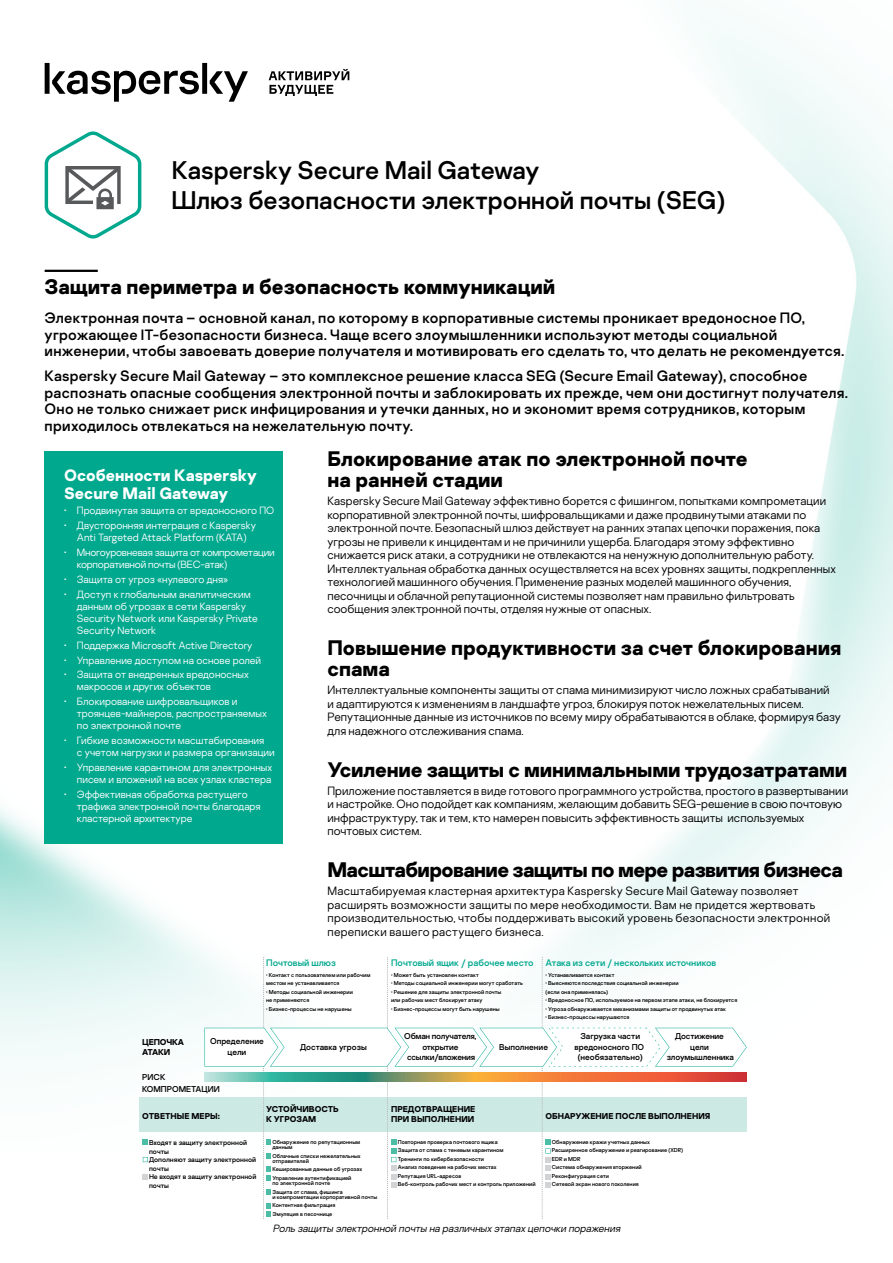
<style>
.page{position:relative;width:893px;height:1263px;background:#fff}
.page>*{position:absolute;margin:0;border:0;box-sizing:border-box;transform-origin:0 0}
.t1{font:25.5px/30px "Kaspersky Sans";color:#000}
.t2{font:700 21px/21px "Kaspersky Sans";color:#000}
.t3{font:700 21px "Kaspersky Sans";letter-spacing:-.03em;color:#000}
.t4{font:700 16.5px/18px "Kaspersky Sans";color:#fff}
.t5{font:15px/16.5px "Kaspersky Sans";letter-spacing:.02em;color:#000}
.t6{font:300 12px/13.5px "Kaspersky Sans";letter-spacing:.005em;color:#000}
.t7{font:300 10.5px/12px "Kaspersky Sans";color:#fff}
.t8{font:300 10.5px/12px "Kaspersky Sans";letter-spacing:-.02em;color:#fff}
.t9{font:italic 300 10.5px "Kaspersky Sans";color:#000}
.t10{font:9.45px "Kaspersky Sans";color:#00a88e}
.t11{font:8.55px/10.4px "Kaspersky Sans";color:#000;text-align:center}
.t12{font:700 8.55px/10.2px "Kaspersky Sans";color:#000}
.t13{font:8.55px/10.4px "Kaspersky Sans";letter-spacing:-.025em;color:#000;text-align:center}
.t14{font:700 8.55px/10.2px "Kaspersky Sans";letter-spacing:-.02em;color:#000}
.t15{font:7.05px/8.6px "Kaspersky Sans";color:#000}
.t16{font:5.7px/8.6px "Kaspersky Sans";color:#000}
</style>
<div class="page">
<img style="left:0;top:24px;width:893px;height:1156px">
<svg style="left:45px;top:63px;width:203px;height:39px"></svg>
<svg style="left:269px;top:69px;width:80px;height:27px"></svg>
<hr style="left:45px;top:270px;width:53px;height:2px;background:#000">
<div style="left:45px;top:451px;width:238px;height:393px;background:#00a88e"></div>
<svg style="left:45px;top:131px;width:96px;height:108px"></svg>
<div style="left:139px;top:1097px;width:608px;height:35px;background:#cce9e3"></div>
<svg style="left:143px;top:1140px;width:5px;height:5px"></svg>
<svg style="left:143px;top:1157px;width:5px;height:5px"></svg>
<svg style="left:143px;top:1174px;width:5px;height:5px"></svg>
<svg style="left:205px;top:957px;width:542px;height:262px"></svg>
<svg style="left:205px;top:1072px;width:542px;height:9px;background:#ac8b5f"></svg>
<h1 class="t1" style="left:171px;top:155px;width:555px">Kaspersky Secure Mail Gateway<br>Шлюз безопасности электронной почты (SEG)</h1>
<h2 class="t2" style="left:45px;top:276px;width:512px">Защита периметра и безопасность коммуникаций</h2>
<p class="t5" style="left:45px;top:310px;width:801px">Электронная почта – основной канал, по которому в корпоративные системы проникает вредоносное ПО, угрожающее IT-безопасности бизнеса. Чаще всего злоумышленники используют методы социальной инженерии, чтобы завоевать доверие получателя и мотивировать его сделать то, что делать не рекомендуется.</p>
<p class="t5" style="left:45px;top:368px;width:805px">Kaspersky Secure Mail Gateway – это комплексное решение класса SEG (Secure Email Gateway), способное распознать опасные сообщения электронной почты и заблокировать их прежде, чем они достигнут получателя.<br>Оно не только снижает риск инфицирования и утечки данных, но и экономит время сотрудников, которым приходилось отвлекаться на нежелательную почту.</p>
<h2 class="t2" style="left:327px;top:449px;width:422px">Блокирование атак по электронной почте на ранней стадии</h2>
<p class="t6" style="left:327px;top:494px;width:510px">Kaspersky Secure Mail Gateway эффективно борется с фишингом, попытками компрометации корпоративной электронной почты, шифровальщиками и даже продвинутыми атаками по электронной почте. Безопасный шлюз действует на ранних этапах цепочки поражения, пока угрозы не привели к инцидентам и не причинили ущерба. Благодаря этому эффективно снижается риск атаки, а сотрудники не отвлекаются на ненужную дополнительную работу.<br>Интеллектуальная обработка данных осуществляется на всех уровнях защиты, подкрепленных технологией машинного обучения. Применение разных моделей машинного обучения, песочницы и облачной репутационной системы позволяет нам правильно фильтровать сообщения электронной почты, отделяя нужные от опасных.</p>
<h2 class="t2" style="left:327px;top:638px;width:515px">Повышение продуктивности за счет блокирования спама</h2>
<p class="t6" style="left:327px;top:683px;width:515px">Интеллектуальные компоненты защиты от спама минимизируют число ложных срабатываний<br>и адаптируются к изменениям в ландшафте угроз, блокируя поток нежелательных писем.<br>Репутационные данные из источников по всему миру обрабатываются в облаке, формируя базу для надежного отслеживания спама.</p>
<h2 class="t2" style="left:327px;top:759px;width:521px">Усиление защиты с минимальными трудозатратами</h2>
<p class="t6" style="left:327px;top:783px;width:522px">Приложение поставляется в виде готового программного устройства, простого в развертывании и настройке. Оно подойдет как компаниям, желающим добавить SEG-решение в свою почтовую инфраструктуру, так и тем, кто намерен повысить эффективность защиты используемых почтовых систем.</p>
<h2 class="t3" style="left:327px;top:857px;width:517px">Масштабирование защиты по мере развития бизнеса</h2>
<p class="t6" style="left:327px;top:884px;width:504px">Масштабируемая кластерная архитектура Kaspersky Secure Mail Gateway позволяет расширять возможности защиты по мере необходимости. Вам не придется жертвовать производительностью, чтобы поддерживать высокий уровень безопасности электронной переписки вашего растущего бизнеса.</p>
<h3 class="t4" style="left:64px;top:466px;width:194px">Особенности Kaspersky<br>Secure Mail Gateway</h3>
<p class="t7" style="left:64px;top:504px;width:212px">• Продвинутая защита от вредоносного ПО</p>
<p class="t7" style="left:64px;top:519px;width:193px;text-align:center">• Двусторонняя интеграция с Kaspersky<br>Anti Targeted Attack Platform (KATA)</p>
<p class="t8" style="left:77px;top:546px;width:199px;text-indent:-13px">• Многоуровневая защита от компрометации корпоративной почты (BEC-атак)</p>
<p class="t7" style="left:64px;top:573px;width:166px">• Защита от угроз «нулевого дня»</p>
<p class="t7" style="left:77px;top:588px;width:182px;text-indent:-13px">• Доступ к глобальным аналитическим данным об угрозах в сети Kaspersky<br>Security Network или Kaspersky Private<br>Security Network</p>
<p class="t7" style="left:64px;top:639px;width:190px">• Поддержка Microsoft Active Directory</p>
<p class="t7" style="left:64px;top:654px;width:198px">• Управление доступом на основе ролей</p>
<p class="t7" style="left:77px;top:669px;width:174px;text-indent:-13px">• Защита от внедренных вредоносных макросов и других объектов</p>
<p class="t7" style="left:77px;top:696px;width:191px;text-indent:-13px">• Блокирование шифровальщиков и троянцев-майнеров, распространяемых по электронной почте</p>
<p class="t7" style="left:77px;top:735px;width:199px;text-indent:-13px">• Гибкие возможности масштабирования<br>с учетом нагрузки и размера организации</p>
<p class="t7" style="left:64px;top:762px;width:210px;text-align:right">• Управление карантином для электронных писем и вложений на всех узлах кластера</p>
<p class="t7" style="left:77px;top:789px;width:185px;text-indent:-13px">• Эффективная обработка растущего трафика электронной почты благодаря кластерной архитектуре</p>
<p class="t10" style="left:266px;top:957px;width:71px">Почтовый шлюз</p>
<p class="t10" style="left:391px;top:957px;width:327px">Почтовый ящик / рабочее место Атака из сети / нескольких источников</p>
<p class="t16" style="left:266px;top:970px;width:106px">• Контакт с пользователем или рабочим местом не устанавливается</p>
<p class="t16" style="left:266px;top:987px;width:88px">• Методы социальной инженерии не применяются</p>
<p class="t16" style="left:266px;top:1004px;width:87px">• Бизнес-процессы не нарушены</p>
<p class="t16" style="left:391px;top:970px;width:89px">• Может быть установлен контакт</p>
<p class="t16" style="left:391px;top:979px;width:133px">• Методы социальной инженерии могут сработать</p>
<p class="t16" style="left:391px;top:987px;width:112px">• Решение для защиты электронной почты или рабочих мест блокирует атаку</p>
<p class="t16" style="left:391px;top:1004px;width:110px">• Бизнес-процессы могут быть нарушены</p>
<p class="t16" style="left:545px;top:970px;width:70px">• Устанавливается контакт</p>
<p class="t16" style="left:545px;top:979px;width:135px">• Выясняются последствия социальной инженерии (если она применялась)</p>
<p class="t16" style="left:545px;top:996px;width:193px">• Вредоносное ПО, используемое на первом этапе атаки, не блокируется</p>
<p class="t16" style="left:545px;top:1004px;width:182px">• Угроза обнаруживается механизмами защиты от продвинутых атак</p>
<p class="t16" style="left:545px;top:1013px;width:85px">• Бизнес-процессы нарушаются</p>
<p class="t13" style="left:404px;top:1031px;width:74px">Обман получателя, открытие ссылки/вложения</p>
<p class="t11" style="left:574px;top:1031px;width:71px">Загрузка части вредоносного ПО (необязательно)</p>
<p class="t11" style="left:210px;top:1036px;width:55px">Определение цели</p>
<p class="t11" style="left:300px;top:1042px;width:68px">Доставка угрозы</p>
<p class="t11" style="left:667px;top:1031px;width:69px">Достижение цели злоумышленника</p>
<p class="t14" style="left:142px;top:1037px;width:43px">ЦЕПОЧКА<br>АТАКИ</p>
<p class="t11" style="left:142px;top:1071px;width:79px;line-height:11.9px;text-align:left">РИСК<br>КОМПРОМЕТАЦИИ</p>
<p class="t11" style="left:499px;top:1042px;width:50px">Выполнение</p>
<p class="t12" style="left:266px;top:1104px;width:74px">УСТОЙЧИВОСТЬ</p>
<p class="t12" style="left:142px;top:1111px;width:79px">ОТВЕТНЫЕ МЕРЫ:</p>
<p class="t12" style="left:266px;top:1114px;width:52px">К УГРОЗАМ</p>
<p class="t12" style="left:391px;top:1104px;width:86px">ПРЕДОТВРАЩЕНИЕ<br>ПРИ ВЫПОЛНЕНИИ</p>
<p class="t12" style="left:545px;top:1111px;width:166px">ОБНАРУЖЕНИЕ ПОСЛЕ ВЫПОЛНЕНИЯ</p>
<p class="t16" style="left:272px;top:1139px;width:89px;line-height:5.2px">Обнаружение по репутационным данным</p>
<p class="t16" style="left:272px;top:1153px;width:90px;line-height:5.2px">Облачные списки нежелательных отправителей</p>
<p class="t16" style="left:272px;top:1165px;width:91px">Кешированные данные об угрозах<br>Управление аутентификацией</p>
<p class="t16" style="left:272px;top:1179px;width:72px">по электронной почте<br>Защита от спама, фишинга</p>
<p class="t16" style="left:272px;top:1192px;width:107px">и компрометации корпоративной почты<br>Контентная фильтрация<br>Эмуляция в песочнице</p>
<p class="t16" style="left:398px;top:1138px;width:139px">Повторная проверка почтового ящика<br>Защита от спама с теневым карантином<br>Тренинги по кибербезопасности<br>Анализ поведения на рабочих местах<br>Репутация URL-адресов<br>Веб-контроль рабочих мест и контроль приложений</p>
<p class="t16" style="left:552px;top:1138px;width:133px">Обнаружение кражи учетных данных<br>Расширенное обнаружение и реагирование (XDR)<br>EDR и MDR<br>Система обнаружения вторжений<br>Реконфигурация сети<br>Сетевой экран нового поколения</p>
<p class="t15" style="left:149px;top:1138px;width:109px">Входят в защиту электронной почты<br>Дополняют защиту электронной почты<br>Не входят в защиту электронной почты</p>
<p class="t9" style="left:273px;top:1222px;width:351px">Роль защиты электронной почты на различных этапах цепочки поражения</p>
</div>
